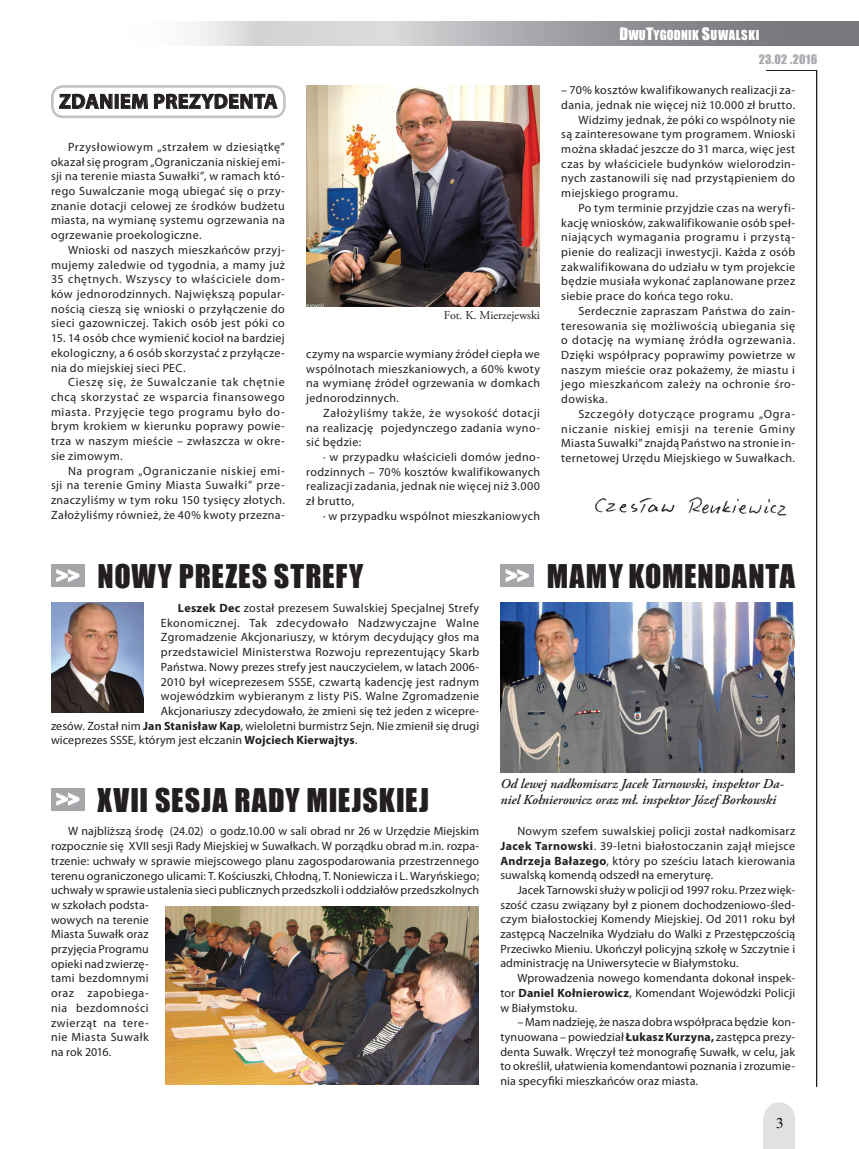
<style>
.page{position:relative;width:859px;height:1149px;background:#fff}
.page>*{position:absolute;margin:0;border:0;box-sizing:border-box;transform-origin:0 0}
.t1{font:30px "Impact";letter-spacing:.03em;color:#231f20}
.t2{font:23.55px "Impact";color:#fff;scale:.94 1}
.t3{font:700 20.7px "Myriad Pro";letter-spacing:.02em;color:#231f20}
.t4{font:15px "Times";color:#080302}
.t5{font:italic 600 13.5px "Adobe Garamond Pro";color:#231f20}
.t6{font:12.6px "Impact";letter-spacing:.015em;color:#fff}
.t7{font:12px/14.7px "Myriad Pro";letter-spacing:.03em;color:#231f20;text-align:justify}
.t8{font:12px/14.7px "Myriad Pro";letter-spacing:.01em;color:#231f20}
.t9{font:12px "Myriad Pro";letter-spacing:.06em;color:#231f20}
.t10{font:12px "Myriad Pro";letter-spacing:.05em;color:#231f20}
.t11{font:12px "Myriad Pro";letter-spacing:.055em;color:#231f20}
.t12{font:12px "Adobe Garamond Pro";color:#231f20}
.t13{font:12px "Impact";letter-spacing:.03em;color:#a8a9ad}
.s1{font-size:15.75px}
.s2{font-weight:700}
</style>
<div class="page">
<svg style="left:193px;top:21px;width:666px;height:25px;background:#abadaf"></svg>
<hr style="left:816px;top:70px;width:1px;height:1015px;background:#231f20">
<hr style="left:767px;top:70px;width:50px;height:1px;background:#231f20">
<div style="left:764px;top:1101px;width:31px;height:33px;background:#e0e1e3;border-radius:50%"></div>
<div style="left:764px;top:1117px;width:31px;height:31px;background:#e0e1e3"></div>
<svg style="left:51px;top:85px;width:235px;height:33px"></svg>
<img style="left:595px;top:497px;width:192px;height:19px">
<img style="left:307px;top:85px;width:233px;height:221px">
<div style="left:51px;top:564px;width:34px;height:23px;background:#a5a6aa"></div>
<svg style="left:57px;top:569px;width:22px;height:12px"></svg>
<img style="left:51px;top:602px;width:93px;height:109px">
<div style="left:500px;top:564px;width:34px;height:23px;background:#a5a6aa"></div>
<svg style="left:506px;top:569px;width:22px;height:12px"></svg>
<img style="left:500px;top:602px;width:294px;height:169px">
<img style="left:166px;top:906px;width:313px;height:177px">
<div style="left:51px;top:787px;width:34px;height:23px;background:#a5a6aa"></div>
<svg style="left:57px;top:792px;width:22px;height:12px"></svg>
<p class="t6" style="left:619px;top:26px;width:141px"><span class="s1">D</span>WU<span class="s1">T</span>YGODNIK <span class="s1">S</span>UWALSKI</p>
<h3 class="t3" style="left:59px;top:90px;width:220px">ZDANIEM PREZYDENTA</h3>
<p class="t7" style="left:51px;top:140px;width:235px;text-indent:17px">Przysłowiowym „strzałem w dziesiątkę” okazał się program „Ograniczania niskiej emi&shy;sji na terenie miasta Suwałki”, w ramach któ&shy;rego Suwalczanie mogą ubiegać się o przy&shy;znanie dotacji celowej ze środków budżetu miasta, na wymianę systemu ogrzewania na ogrzewanie proekologiczne.</p>
<p class="t7" style="left:51px;top:242px;width:235px;text-indent:17px">Wnioski od naszych mieszkańców przyj&shy;mujemy zaledwie od tygodnia, a mamy już 35 chętnych. Wszyscy to właściciele dom&shy;ków jednorodzinnych. Największą popular&shy;nością cieszą się wnioski o przyłączenie do sieci gazowniczej. Takich osób jest póki co</p>
<p class="t7" style="left:51px;top:331px;width:235px">15. 14 osób chce wymienić kocioł na bardziej ekologiczny, a 6 osób skorzystać z przyłącze&shy;nia do miejskiej sieci PEC.</p>
<p class="t7" style="left:51px;top:375px;width:235px;text-indent:17px">Cieszę się, że Suwalczanie tak chętnie chcą skorzystać ze wsparcia finansowego miasta. Przyjęcie tego programu było do&shy;brym krokiem w kierunku poprawy powie&shy;trza w naszym mieście – zwłaszcza w okre&shy;sie zimowym.</p>
<p class="t7" style="left:51px;top:463px;width:235px;text-indent:17px">Na program „Ograniczanie niskiej emi&shy;sji na terenie Gminy Miasta Suwałki” prze&shy;znaczyliśmy w tym roku 150 tysięcy złotych.<br>Założyliśmy również, że 40% kwoty przezna-</p>
<p class="t12" style="left:444px;top:308px;width:98px">Fot. K. Mierzejewski</p>
<p class="t7" style="left:306px;top:347px;width:235px">czymy na wsparcie wymiany źródeł ciepła we wspólnotach mieszkaniowych, a 60% kwoty na wymianę źródeł ogrzewania w domkach jednorodzinnych.</p>
<p class="t7" style="left:306px;top:405px;width:235px;text-indent:17px">Założyliśmy także, że wysokość dotacji na realizację pojedynczego zadania wyno&shy;sić będzie:</p>
<p class="t7" style="left:306px;top:449px;width:235px;text-indent:17px">· w przypadku właścicieli domów jedno&shy;rodzinnych – 70% kosztów kwalifikowanych realizacji zadania, jednak nie więcej niż 3.000 zł brutto,</p>
<p class="t7" style="left:323px;top:508px;width:218px">· w przypadku wspólnot mieszkaniowych</p>
<p class="t13" style="left:759px;top:50px;width:60px">23.02 .2016</p>
<p class="t7" style="left:561px;top:83px;width:235px">– 70% kosztów kwalifikowanych realizacji za-</p>
<p class="t7" style="left:561px;top:98px;width:235px">dania, jednak nie więcej niż 10.000 zł brutto.</p>
<p class="t7" style="left:578px;top:112px;width:218px">Widzimy jednak, że póki co wspólnoty nie</p>
<p class="t7" style="left:561px;top:127px;width:235px">są zainteresowane tym programem. Wnioski</p>
<p class="t7" style="left:561px;top:142px;width:235px">można składać jeszcze do 31 marca, więc jest</p>
<p class="t7" style="left:561px;top:156px;width:235px">czas by właściciele budynków wielorodzin-</p>
<p class="t7" style="left:561px;top:171px;width:235px">nych zastanowili się nad przystąpieniem do</p>
<p class="t7" style="left:561px;top:186px;width:118px">miejskiego programu.</p>
<p class="t7" style="left:578px;top:201px;width:218px">Po tym terminie przyjdzie czas na weryfi-</p>
<p class="t7" style="left:561px;top:215px;width:235px">kację wniosków, zakwalifikowanie osób speł-</p>
<p class="t7" style="left:561px;top:230px;width:235px">niających wymagania programu i przystą-</p>
<p class="t7" style="left:561px;top:245px;width:235px">pienie do realizacji inwestycji. Każda z osób</p>
<p class="t7" style="left:561px;top:259px;width:235px">zakwalifikowana do udziału w tym projekcie</p>
<p class="t7" style="left:561px;top:274px;width:235px">będzie musiała wykonać zaplanowane przez</p>
<p class="t7" style="left:561px;top:289px;width:173px">siebie prace do końca tego roku.</p>
<p class="t7" style="left:578px;top:303px;width:218px">Serdecznie zapraszam Państwa do zain-</p>
<p class="t7" style="left:561px;top:318px;width:235px">teresowania się możliwością ubiegania się</p>
<p class="t10" style="left:561px;top:333px;width:235px">o dotację na wymianę źródła ogrzewania.</p>
<p class="t7" style="left:561px;top:348px;width:235px">Dzięki współpracy poprawimy powietrze w</p>
<p class="t7" style="left:561px;top:362px;width:235px">naszym mieście oraz pokażemy, że miastu i</p>
<p class="t7" style="left:561px;top:377px;width:235px">jego mieszkańcom zależy na ochronie śro-</p>
<p class="t7" style="left:561px;top:392px;width:48px">dowiska.</p>
<p class="t11" style="left:578px;top:407px;width:218px">Szczegóły dotyczące programu „Ogra-</p>
<p class="t9" style="left:561px;top:422px;width:235px">niczanie niskiej emisji na terenie Gminy</p>
<p class="t7" style="left:561px;top:436px;width:235px">Miasta Suwałki” znajdą Państwo na stronie in-</p>
<p class="t7" style="left:561px;top:450px;width:235px">ternetowej Urzędu Miejskiego w Suwałkach.</p>
<h1 class="t1" style="left:97px;top:553px;width:267px">NOWY PREZES STREFY</h1>
<p class="t7" style="left:178px;top:600px;width:303px"><span class="s2">Leszek Dec</span> został prezesem Suwalskiej Specjalnej Strefy</p>
<p class="t7" style="left:161px;top:615px;width:320px">Ekonomicznej. Tak zdecydowało Nadzwyczajne Walne</p>
<p class="t7" style="left:161px;top:630px;width:320px">Zgromadzenie Akcjonariuszy, w którym decydujący głos ma</p>
<p class="t7" style="left:161px;top:644px;width:320px">przedstawiciel Ministerstwa Rozwoju reprezentujący Skarb</p>
<p class="t8" style="left:161px;top:659px;width:320px">Państwa. Nowy prezes strefy jest nauczycielem, w latach 2006-</p>
<p class="t7" style="left:161px;top:674px;width:320px">2010 był wiceprezesem SSSE, czwartą kadencję jest radnym</p>
<p class="t7" style="left:161px;top:689px;width:320px">wojewódzkim wybieranym z listy PiS. Walne Zgromadzenie</p>
<p class="t8" style="left:161px;top:703px;width:320px">Akcjonariuszy zdecydowało, że zmieni się też jeden z wicepre-</p>
<p class="t8" style="left:51px;top:718px;width:430px">zesów. Został nim <span class="s2">Jan Stanisław Kap</span>, wieloletni burmistrz Sejn. Nie zmienił się drugi</p>
<p class="t8" style="left:51px;top:733px;width:308px">wiceprezes SSSE, którym jest ełczanin <span class="s2">Wojciech Kierwajtys</span>.</p>
<h2 class="t2" style="left:56px;top:557px;width:27px">&gt;&gt;</h2>
<h1 class="t1" style="left:547px;top:553px;width:250px">MAMY KOMENDANTA</h1>
<h2 class="t2" style="left:505px;top:557px;width:27px">&gt;&gt;</h2>
<p class="t5" style="left:500px;top:775px;width:285px">Od lewej nadkomisarz Jacek Tarnowski, inspektor Da-</p>
<h1 class="t1" style="left:97px;top:776px;width:333px">XVII SESJA RADY MIEJSKIEJ</h1>
<p class="t8" style="left:51px;top:824px;width:430px;text-indent:17px">W najbliższą środę (24.02) o godz.10.00 w sali obrad nr 26 w Urzędzie Miejskim rozpocznie się XVII sesji Rady Miejskiej w Suwałkach. W porządku obrad m.in. rozpa&shy;trzenie: uchwały w sprawie miejscowego planu zagospodarowania przestrzennego terenu ograniczonego ulicami: T. Kościuszki, Chłodną, T. Noniewicza i L. Waryńskiego; uchwały w sprawie ustalenia sieci publicznych przedszkoli i oddziałów przedszkolnych w szkołach podsta-<br>wowych na terenie<br>Miasta Suwałk oraz<br>przyjęcia Programu<br>opieki nad zwierzę-<br>tami bezdomnymi<br>oraz zapobiega-<br>nia bezdomności<br>zwierząt na tere-<br>nie Miasta Suwałk<br>na rok 2016.</p>
<h2 class="t2" style="left:56px;top:780px;width:27px">&gt;&gt;</h2>
<p class="t5" style="left:500px;top:792px;width:277px">niel Kołnierowicz oraz mł. inspektor Józef Borkowski</p>
<p class="t7" style="left:500px;top:823px;width:296px;text-indent:17px">Nowym szefem suwalskiej policji został nadkomisarz <span class="s2">Jacek Tarnowski</span>. 39-letni białostoczanin zajął miejsce <span class="s2">Andrzeja Bałazego</span>, który po sześciu latach kierowania suwalską komendą odszedł na emeryturę.</p>
<p class="t7" style="left:500px;top:882px;width:296px;text-indent:17px">Jacek Tarnowski służy w policji od 1997 roku. Przez więk&shy;szość czasu związany był z pionem dochodzeniowo-śled&shy;czym białostockiej Komendy Miejskiej. Od 2011 roku był zastępcą Naczelnika Wydziału do Walki z Przestępczością Przeciwko Mieniu. Ukończył policyjną szkołę w Szczytnie i administrację na Uniwersytecie w Białymstoku.</p>
<p class="t7" style="left:500px;top:970px;width:296px;text-indent:17px">Wprowadzenia nowego komendanta dokonał inspek&shy;tor <span class="s2">Daniel Kołnierowicz</span>, Komendant Wojewódzki Policji w Białymstoku.</p>
<p class="t7" style="left:500px;top:1014px;width:296px;text-indent:17px">– Mam nadzieję, że nasza dobra współpraca będzie kon&shy;tynuowana – powiedział <span class="s2">Łukasz Kurzyna,</span> zastępca prezy&shy;denta Suwałk. Wręczył też monografię Suwałk, w celu, jak to określił, ułatwienia komendantowi poznania i zrozumie&shy;nia specyfiki mieszkańców oraz miasta.</p>
<p class="t4" style="left:776px;top:1113px;width:9px">3</p>
</div>
